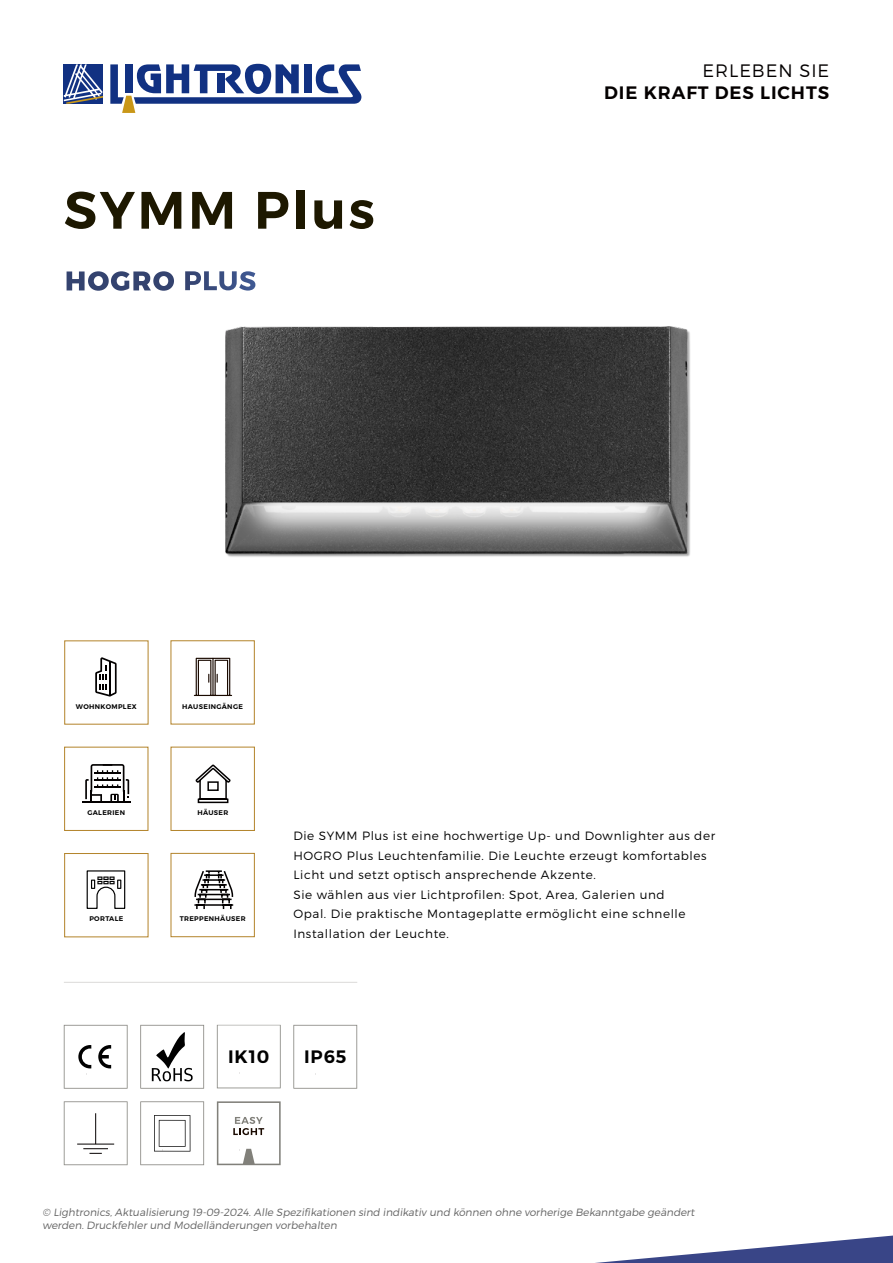
<style>
.page{position:relative;width:893px;height:1263px;background:#fff}
.page>*{position:absolute;margin:0;border:0;box-sizing:border-box;transform-origin:0 0}
.t1{font:52.5px "Trueno S Bd";letter-spacing:.05em;color:#1d1800}
.t2{font:18px "Trueno S Bd";letter-spacing:.05em;color:#040000}
.t3{font:18px "Trueno Lt";letter-spacing:.05em;color:#040000}
.t4{font:18px "Trueno S Bd";letter-spacing:.05em;color:#000}
.t5{font:12px/19.5px "Trueno Lt";letter-spacing:.05em;color:#000}
.t6{font:10.5px/12.6px "Trueno Lt It";color:#636363}
.t7{font:6.75px "Trueno S Bd";letter-spacing:.05em;color:#000}
</style>
<div class="page">
<svg style="left:595px;top:1235px;width:298px;height:28px"></svg>
<hr style="left:64px;top:982px;width:293px;height:1px;background:#dddcdb">
<img style="left:225px;top:273px;width:466px;height:284px">
<svg style="left:64px;top:1101px;width:64px;height:64px"></svg>
<hr style="left:95px;top:1113px;width:1px;height:31px;background:#050000">
<svg style="left:64px;top:1025px;width:64px;height:64px"></svg>
<svg style="left:293px;top:1025px;width:64px;height:64px"></svg>
<svg style="left:140px;top:1101px;width:64px;height:64px"></svg>
<svg style="left:217px;top:1025px;width:64px;height:63px"></svg>
<svg style="left:217px;top:1101px;width:64px;height:64px"></svg>
<svg style="left:140px;top:1025px;width:64px;height:64px"></svg>
<svg style="left:64px;top:64px;width:39px;height:40px;background:#566a9e"></svg>
<svg style="left:110px;top:64px;width:251px;height:49px"></svg>
<svg style="left:194px;top:870px;width:40px;height:39px"></svg>
<div style="left:170px;top:853px;width:85px;height:84px;border:1px solid #b4852d"></div>
<svg style="left:193px;top:657px;width:40px;height:40px"></svg>
<div style="left:170px;top:640px;width:85px;height:84px;border:1px solid #b4852d"></div>
<svg style="left:86px;top:870px;width:40px;height:39px"></svg>
<div style="left:64px;top:853px;width:85px;height:84px;border:1px solid #b4852d"></div>
<svg style="left:95px;top:657px;width:22px;height:39px"></svg>
<hr style="left:82px;top:801px;width:48px;height:1px;background:#030000">
<svg style="left:85px;top:764px;width:44px;height:37px"></svg>
<div style="left:64px;top:747px;width:84px;height:84px;border:1px solid #b4852d"></div>
<svg style="left:195px;top:764px;width:36px;height:40px"></svg>
<div style="left:170px;top:746px;width:85px;height:85px;border:1px solid #b4852d"></div>
<svg style="left:67px;top:271px;width:107px;height:20px"></svg>
<svg style="left:185px;top:271px;width:70px;height:20px"></svg>
<h1 class="t1" style="left:64px;top:178px;width:313px">SYMM Plus</h1>
<p class="t7" style="left:76px;top:702px;width:62px">WOHNKOMPLEX</p>
<p class="t7" style="left:182px;top:702px;width:62px">HAUSEINGÄNGE</p>
<p class="t7" style="left:87px;top:808px;width:39px">GALERIEN</p>
<p class="t7" style="left:197px;top:808px;width:32px">HÄUSER</p>
<h2 class="t3" style="left:703px;top:60px;width:128px">ERLEBEN SIE</h2>
<h2 class="t2" style="left:604px;top:81px;width:226px">DIE KRAFT DES LICHTS</h2>
<p class="t7" style="left:89px;top:915px;width:35px">PORTALE</p>
<p class="t7" style="left:180px;top:915px;width:67px">TREPPENHÄUSER</p>
<p class="t5" style="left:293px;top:826px;width:423px">Die SYMM Plus ist eine hochwertige Up- und Downlighter aus der HOGRO Plus Leuchtenfamilie. Die Leuchte erzeugt komfortables Licht und setzt optisch ansprechende Akzente.<br>Sie wählen aus vier Lichtprofilen: Spot, Area, Galerien und<br>Opal. Die praktische Montageplatte ermöglicht eine schnelle Installation der Leuchte.</p>
<h2 class="t4" style="left:228px;top:1045px;width:43px">IK10</h2>
<h2 class="t4" style="left:304px;top:1045px;width:44px">IP65</h2>
<p class="t6" style="left:43px;top:1206px;width:654px">© Lightronics, Aktualisierung 19-09-2024. Alle Spezifikationen sind indikativ und können ohne vorherige Bekanntgabe geändert werden. Druckfehler und Modelländerungen vorbehalten</p>
</div>
